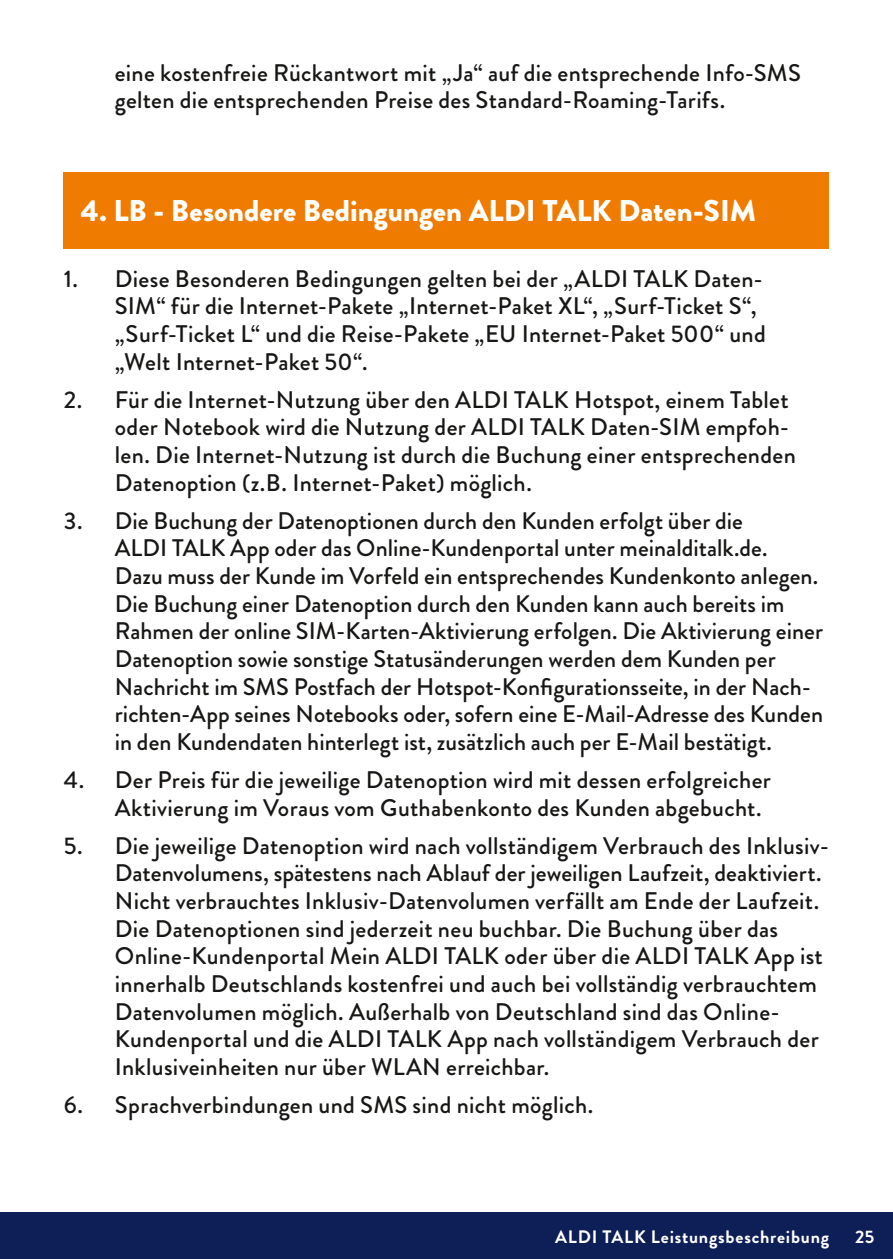
<style>
.page{position:relative;width:893px;height:1259px;background:#fff}
.page>*{position:absolute;margin:0;border:0;box-sizing:border-box;transform-origin:0 0}
.t1{font:900 30px "Brandon Grotesque";letter-spacing:.005em;color:#fff}
.t2{font:500 24px/27.6px "Brandon Grotesque";letter-spacing:.01em;color:#181716}
.t3{font:700 18px "Brandon Grotesque";letter-spacing:.045em;color:#fff}
</style>
<div class="page">
<div style="left:0;top:1212px;width:893px;height:47px;background:#0e1f58"></div>
<div style="left:64px;top:172px;width:765px;height:76px;background:#ef7c00"></div>
<p class="t2" style="left:115px;top:59px;width:688px">eine kostenfreie Rückantwort mit „Ja“ auf die entsprechende Info-SMS gelten die entsprechenden Preise des Standard-Roaming-Tarifs.</p>
<p class="t1" style="left:81px;top:189px;width:677px">4. LB - Besondere Bedingungen ALDI TALK Daten-SIM</p>
<p class="t2" style="left:115px;top:265px;width:652px;text-indent:-51px">1. Diese Besonderen Bedingungen gelten bei der „ALDI TALK Daten-SIM“ für die Internet-Pakete „Internet-Paket XL“, „Surf-Ticket S“, „Surf-Ticket L“ und die Reise-Pakete „EU Internet-Paket 500“ und „Welt Internet-Paket 50“.</p>
<p class="t2" style="left:115px;top:386px;width:683px;text-indent:-51px">2. Für die Internet-Nutzung über den ALDI TALK Hotspot, einem Tablet oder Notebook wird die Nutzung der ALDI TALK Daten-SIM empfoh&shy;len. Die Internet-Nutzung ist durch die Buchung einer entsprechenden Datenoption (z.B. Internet-Paket) möglich.</p>
<p class="t2" style="left:115px;top:507px;width:710px;text-indent:-51px">3. Die Buchung der Datenoptionen durch den Kunden erfolgt über die<br>ALDI TALK App oder das Online-Kundenportal unter meinalditalk.de.<br>Dazu muss der Kunde im Vorfeld ein entsprechendes Kundenkonto anlegen.<br>Die Buchung einer Datenoption durch den Kunden kann auch bereits im Rahmen der online SIM-Karten-Aktivierung erfolgen. Die Aktivierung einer Datenoption sowie sonstige Statusänderungen werden dem Kunden per Nachricht im SMS Postfach der Hotspot-Konfigurationsseite, in der Nach&shy;richten-App seines Notebooks oder, sofern eine E-Mail-Adresse des Kunden in den Kundendaten hinterlegt ist, zusätzlich auch per E-Mail bestätigt.</p>
<p class="t2" style="left:115px;top:766px;width:658px;text-indent:-51px">4. Der Preis für die jeweilige Datenoption wird mit dessen erfolgreicher<br>Aktivierung im Voraus vom Guthabenkonto des Kunden abgebucht.</p>
<p class="t2" style="left:115px;top:832px;width:716px;text-indent:-51px">5. Die jeweilige Datenoption wird nach vollständigem Verbrauch des Inklusiv-Datenvolumens, spätestens nach Ablauf der jeweiligen Laufzeit, deaktiviert.<br>Nicht verbrauchtes Inklusiv-Datenvolumen verfällt am Ende der Laufzeit.<br>Die Datenoptionen sind jederzeit neu buchbar. Die Buchung über das Online-Kundenportal Mein ALDI TALK oder über die ALDI TALK App ist innerhalb Deutschlands kostenfrei und auch bei vollständig verbrauchtem Datenvolumen möglich. Außerhalb von Deutschland sind das Online-Kundenportal und die ALDI TALK App nach vollständigem Verbrauch der Inklusiveinheiten nur über WLAN erreichbar.</p>
<p class="t2" style="left:64px;top:1091px;width:531px">6. Sprachverbindungen und SMS sind nicht möglich.</p>
<p class="t3" style="left:555px;top:1224px;width:276px">ALDI TALK Leistungsbeschreibung</p>
<p class="t3" style="left:855px;top:1224px;width:21px">25</p>
</div>
